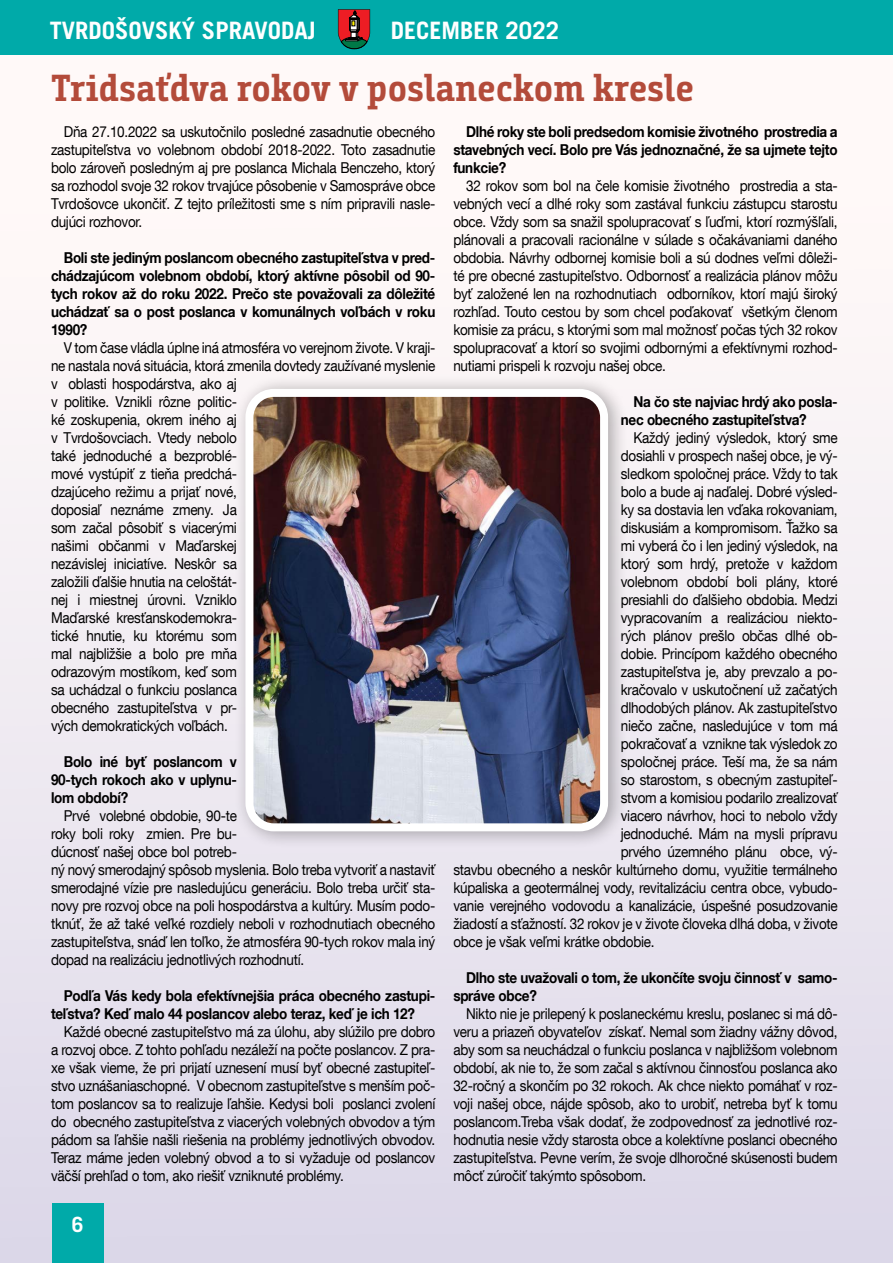
<style>
.page{position:relative;width:893px;height:1263px;background:#fff}
.page>*{position:absolute;margin:0;border:0;box-sizing:border-box;transform-origin:0 0}
.t1{font:700 37.65px "Bunday Slab";color:#b34b3a}
.t2{font:700 24px "Trade Gothic LT Com";color:#fff}
.t3{font:700 21px "Trade Gothic LT Com";color:#fff}
.t4{font:15px/18px "Helvetica Neue LT Com";letter-spacing:-.02em;color:#000;text-align:justify;scale:.9 1}
.t5{font:700 15px/18px "Helvetica Neue LT Com";letter-spacing:-.02em;color:#000;text-align:justify;scale:.9 1}
</style>
<div class="page">
<div style="left:0;top:0;width:893px;height:55px;background:#00aaa9"></div>
<svg style="left:338px;top:9px;width:32px;height:40px"></svg>
<div style="left:0;top:55px;width:893px;height:1208px;background:linear-gradient(to bottom,#fffefa,#ddd9e9)"></div>
<div style="left:52px;top:1203px;width:51px;height:60px;background:#00aaa9"></div>
<div style="left:234px;top:375px;width:395px;height:474px;background:#000;opacity:.32"></div>
<img style="left:249px;top:393px;width:355px;height:434px">
<div style="left:245px;top:389px;width:363px;height:442px;border:8px solid #fff;border-radius:24px"></div>
<h2 class="t2" style="left:50px;top:16px;width:267px">TVRDOŠOVSKÝ SPRAVODAJ</h2>
<h2 class="t2" style="left:391px;top:16px;width:170px">DECEMBER 2022</h2>
<h1 class="t1" style="left:51px;top:65px;width:644px">Tridsaťdva rokov v poslaneckom kresle</h1>
<p class="t4" style="left:51px;top:123px;width:429px;text-indent:13px">Dňa 27.10.2022 sa uskutočnilo posledné zasadnutie obecného zastupiteľstva vo volebnom období 2018-2022. Toto zasadnutie bolo zároveň posledným aj pre poslanca Michala Benczeho, ktorý sa rozhodol svoje 32 rokov trvajúce pôsobenie v Samospráve obce Tvrdošovce ukončiť. Z tejto príležitosti sme s ním pripravili nasle&shy;dujúci rozhovor.</p>
<p class="t5" style="left:51px;top:248px;width:429px;text-indent:13px">Boli ste jediným poslancom obecného zastupiteľstva v pred&shy;chádzajúcom volebnom období, ktorý aktívne pôsobil od 90- tych rokov až do roku 2022. Prečo ste považovali za dôležité uchádzať sa o post poslanca v komunálnych voľbách v roku 1990?</p>
<p class="t4" style="left:51px;top:339px;width:429px;text-align:left;text-indent:13px">V tom čase vládla úplne iná atmosféra vo verejnom živote. V kraji&shy;ne nastala nová situácia, ktorá zmenila dovtedy zaužívané myslenie v oblasti hospodárstva, ako aj<br>v politike. Vznikli rôzne politic-<br>ké zoskupenia, okrem iného aj<br>v Tvrdošovciach. Vtedy nebolo<br>také jednoduché a bezproblé-<br>mové vystúpiť z tieňa predchá-<br>dzajúceho režimu a prijať nové,<br>doposiaľ neznáme zmeny. Ja<br>som začal pôsobiť s viacerými<br>našimi občanmi v Maďarskej<br>nezávislej iniciatíve. Neskôr sa<br>založili ďalšie hnutia na celoštát-<br>nej i miestnej úrovni. Vzniklo<br>Maďarské kresťanskodemokra-<br>tické hnutie, ku ktorému som<br>mal najbližšie a bolo pre mňa<br>odrazovým mostíkom, keď som<br>sa uchádzal o funkciu poslanca<br>obecného zastupiteľstva v pr-<br>vých demokratických voľbách.</p>
<p class="t5" style="left:51px;top:752px;width:208px;text-indent:13px">Bolo iné byť poslancom v 90-tych rokoch ako v uplynu&shy;lom období?</p>
<p class="t4" style="left:51px;top:807px;width:429px;text-align:left;text-indent:13px">Prvé volebné obdobie, 90-te<br>roky boli roky zmien. Pre bu-<br>dúcnosť našej obce bol potreb-<br>ný nový smerodajný spôsob myslenia. Bolo treba vytvoriť a nastaviť smerodajné vízie pre nasledujúcu generáciu. Bolo treba určiť sta&shy;novy pre rozvoj obce na poli hospodárstva a kultúry. Musím podo&shy;tknúť, že až také veľké rozdiely neboli v rozhodnutiach obecného zastupiteľstva, snáď len toľko, že atmosféra 90-tych rokov mala iný dopad na realizáciu jednotlivých rozhodnutí.</p>
<p class="t5" style="left:51px;top:986px;width:429px;text-indent:13px">Podľa Vás kedy bola efektívnejšia práca obecného zastupi&shy;teľstva? Keď malo 44 poslancov alebo teraz, keď je ich 12?</p>
<p class="t4" style="left:51px;top:1023px;width:429px;text-indent:13px">Každé obecné zastupiteľstvo má za úlohu, aby slúžilo pre dobro a rozvoj obce. Z tohto pohľadu nezáleží na počte poslancov. Z pra&shy;xe však vieme, že pri prijatí uznesení musí byť obecné zastupiteľ&shy;stvo uznášaniaschopné. V obecnom zastupiteľstve s menším poč&shy;tom poslancov sa to realizuje ľahšie. Kedysi boli poslanci zvolení do obecného zastupiteľstva z viacerých volebných obvodov a tým pádom sa ľahšie našli riešenia na problémy jednotlivých obvodov.<br>Teraz máme jeden volebný obvod a to si vyžaduje od poslancov väčší prehľad o tom, ako riešiť vzniknuté problémy.</p>
<p class="t5" style="left:453px;top:122px;width:429px;text-indent:13px">Dlhé roky ste boli predsedom komisie životného prostredia a stavebných vecí. Bolo pre Vás jednoznačné, že sa ujmete tejto funkcie?</p>
<p class="t4" style="left:453px;top:177px;width:429px;text-indent:13px">32 rokov som bol na čele komisie životného prostredia a sta&shy;vebných vecí a dlhé roky som zastával funkciu zástupcu starostu obce. Vždy som sa snažil spolupracovať s ľuďmi, ktorí rozmýšľali, plánovali a pracovali racionálne v súlade s očakávaniami daného obdobia. Návrhy odbornej komisie boli a sú dodnes veľmi dôleži&shy;té pre obecné zastupiteľstvo. Odbornosť a realizácia plánov môžu byť založené len na rozhodnutiach odborníkov, ktorí majú široký rozhľad. Touto cestou by som chcel poďakovať všetkým členom komisie za prácu, s ktorými som mal možnosť počas tých 32 rokov spolupracovať a ktorí so svojimi odbornými a efektívnymi rozhod&shy;nutiami prispeli k rozvoju našej obce.</p>
<p class="t5" style="left:621px;top:392px;width:242px;text-indent:13px">Na čo ste najviac hrdý ako posla&shy;nec obecného zastupiteľstva?</p>
<p class="t4" style="left:634px;top:429px;width:228px">Každý jediný výsledok, ktorý sme</p>
<p class="t4" style="left:621px;top:447px;width:242px">dosiahli v prospech našej obce, je vý-</p>
<p class="t4" style="left:621px;top:465px;width:242px">sledkom spoločnej práce. Vždy to tak</p>
<p class="t4" style="left:621px;top:483px;width:242px">bolo a bude aj naďalej. Dobré výsled-</p>
<p class="t4" style="left:621px;top:501px;width:242px">ky sa dostavia len vďaka rokovaniam,</p>
<p class="t4" style="left:621px;top:519px;width:242px">diskusiám a kompromisom. Ťažko sa</p>
<p class="t4" style="left:621px;top:537px;width:242px">mi vyberá čo i len jediný výsledok, na</p>
<p class="t4" style="left:621px;top:555px;width:242px">ktorý som hrdý, pretože v každom</p>
<p class="t4" style="left:621px;top:573px;width:242px">volebnom období boli plány, ktoré</p>
<p class="t4" style="left:621px;top:591px;width:242px">presiahli do ďalšieho obdobia. Medzi</p>
<p class="t4" style="left:621px;top:609px;width:242px">vypracovaním a realizáciou niekto-</p>
<p class="t4" style="left:621px;top:627px;width:242px">rých plánov prešlo občas dlhé ob-</p>
<p class="t4" style="left:621px;top:645px;width:242px">dobie. Princípom každého obecného</p>
<p class="t4" style="left:621px;top:663px;width:242px">zastupiteľstva je, aby prevzalo a po-</p>
<p class="t4" style="left:621px;top:681px;width:242px">kračovalo v uskutočnení už začatých</p>
<p class="t4" style="left:621px;top:699px;width:242px">dlhodobých plánov. Ak zastupiteľstvo</p>
<p class="t4" style="left:621px;top:717px;width:242px">niečo začne, nasledujúce v tom má</p>
<p class="t4" style="left:621px;top:735px;width:242px">pokračovať a vznikne tak výsledok zo</p>
<p class="t4" style="left:621px;top:753px;width:242px">spoločnej práce. Teší ma, že sa nám</p>
<p class="t4" style="left:621px;top:771px;width:242px">so starostom, s obecným zastupiteľ-</p>
<p class="t4" style="left:621px;top:789px;width:242px">stvom a komisiou podarilo zrealizovať</p>
<p class="t4" style="left:621px;top:807px;width:242px">viacero návrhov, hoci to nebolo vždy</p>
<p class="t4" style="left:621px;top:825px;width:242px">jednoduché. Mám na mysli prípravu</p>
<p class="t4" style="left:621px;top:843px;width:242px">prvého územného plánu obce, vý-</p>
<p class="t4" style="left:453px;top:861px;width:429px">stavbu obecného a neskôr kultúrneho domu, využitie termálneho</p>
<p class="t4" style="left:453px;top:879px;width:429px">kúpaliska a geotermálnej vody, revitalizáciu centra obce, vybudo-</p>
<p class="t4" style="left:453px;top:897px;width:429px">vanie verejného vodovodu a kanalizácie, úspešné posudzovanie</p>
<p class="t4" style="left:453px;top:915px;width:429px">žiadostí a sťažností. 32 rokov je v živote človeka dlhá doba, v živote</p>
<p class="t4" style="left:453px;top:933px;width:225px">obce je však veľmi krátke obdobie.</p>
<p class="t5" style="left:453px;top:968px;width:429px;text-indent:13px">Dlho ste uvažovali o tom, že ukončíte svoju činnosť v samo&shy;správe obce?</p>
<p class="t4" style="left:453px;top:1005px;width:429px;text-indent:13px">Nikto nie je prilepený k poslaneckému kreslu, poslanec si má dô&shy;veru a priazeň obyvateľov získať. Nemal som žiadny vážny dôvod, aby som sa neuchádzal o funkciu poslanca v najbližšom volebnom období, ak nie to, že som začal s aktívnou činnosťou poslanca ako 32-ročný a skončím po 32 rokoch. Ak chce niekto pomáhať v roz&shy;voji našej obce, nájde spôsob, ako to urobiť, netreba byť k tomu poslancom.Treba však dodať, že zodpovednosť za jednotlivé roz&shy;hodnutia nesie vždy starosta obce a kolektívne poslanci obecného zastupiteľstva. Pevne verím, že svoje dlhoročné skúsenosti budem môcť zúročiť takýmto spôsobom.</p>
<h3 class="t3" style="left:71px;top:1212px;width:13px">6</h3>
</div>
